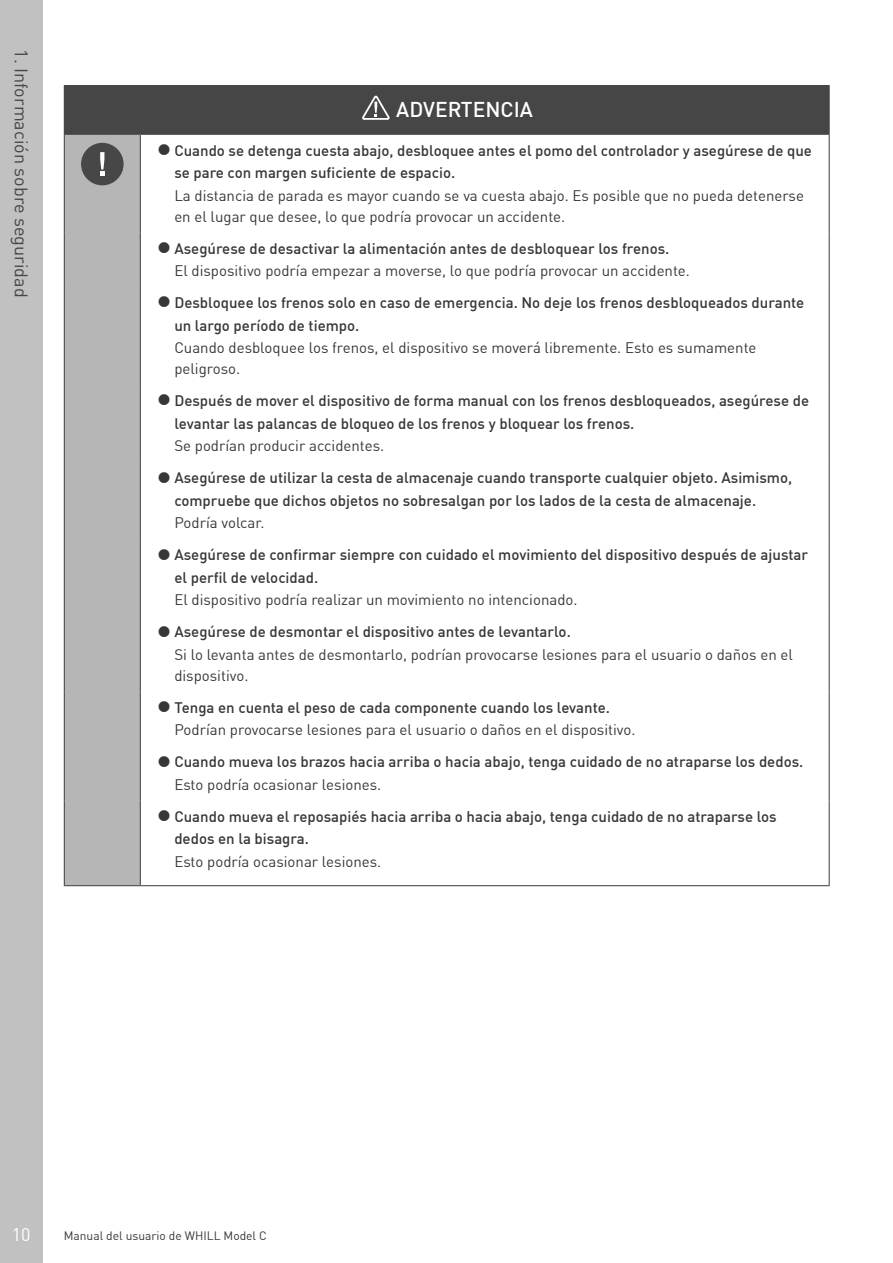
<style>
.page{position:relative;width:893px;height:1263px;background:#fff}
.page>*{position:absolute;margin:0;border:0;box-sizing:border-box;transform-origin:0 0}
.t1{font:500 21px "DIN Offc";color:#fff}
.t2{font:18px "DIN Offc";color:#464646}
.t3{font:18px "DIN Offc";color:#fff}
.t4{font:500 15px/22.5px "DIN Offc";color:#373737}
.t5{font:15px/21px "DIN Offc";color:#373737}
.t6{font:12px "DIN Offc";color:#373737}
</style>
<div class="page">
<div style="left:0;top:0;width:43px;height:1263px;background:#c1c1c1"></div>
<div style="left:64px;top:86px;width:765px;height:48px;background:#464646"></div>
<div style="left:65px;top:135px;width:75px;height:750px;background:#b6b6b6"></div>
<hr style="left:829px;top:86px;width:1px;height:48px;background:#464646">
<hr style="left:64px;top:85px;width:76px;height:1px;background:#464646">
<hr style="left:140px;top:85px;width:690px;height:1px;background:#464646">
<hr style="left:64px;top:134px;width:76px;height:1px;background:#464646">
<hr style="left:140px;top:134px;width:690px;height:1px;background:#464646">
<hr style="left:140px;top:135px;width:1px;height:97px;background:#464646">
<hr style="left:829px;top:135px;width:1px;height:97px;background:#464646">
<hr style="left:140px;top:232px;width:1px;height:55px;background:#464646">
<hr style="left:829px;top:232px;width:1px;height:55px;background:#464646">
<hr style="left:140px;top:287px;width:1px;height:98px;background:#464646">
<hr style="left:829px;top:287px;width:1px;height:98px;background:#464646">
<hr style="left:140px;top:385px;width:1px;height:77px;background:#464646">
<hr style="left:829px;top:385px;width:1px;height:77px;background:#464646">
<hr style="left:140px;top:462px;width:1px;height:77px;background:#464646">
<hr style="left:829px;top:462px;width:1px;height:77px;background:#464646">
<hr style="left:140px;top:539px;width:1px;height:77px;background:#464646">
<hr style="left:829px;top:539px;width:1px;height:77px;background:#464646">
<hr style="left:140px;top:616px;width:1px;height:75px;background:#464646">
<hr style="left:829px;top:616px;width:1px;height:75px;background:#464646">
<hr style="left:140px;top:691px;width:1px;height:55px;background:#464646">
<hr style="left:829px;top:691px;width:1px;height:55px;background:#464646">
<hr style="left:140px;top:746px;width:1px;height:54px;background:#464646">
<hr style="left:829px;top:746px;width:1px;height:54px;background:#464646">
<hr style="left:140px;top:800px;width:1px;height:85px;background:#464646">
<hr style="left:829px;top:800px;width:1px;height:85px;background:#464646">
<hr style="left:140px;top:885px;width:690px;height:1px;background:#464646">
<hr style="left:64px;top:135px;width:1px;height:97px;background:#464646">
<hr style="left:64px;top:232px;width:1px;height:55px;background:#464646">
<hr style="left:64px;top:287px;width:1px;height:98px;background:#464646">
<hr style="left:64px;top:385px;width:1px;height:77px;background:#464646">
<hr style="left:64px;top:462px;width:1px;height:77px;background:#464646">
<hr style="left:64px;top:616px;width:1px;height:75px;background:#464646">
<hr style="left:64px;top:691px;width:1px;height:55px;background:#464646">
<hr style="left:64px;top:746px;width:1px;height:54px;background:#464646">
<hr style="left:64px;top:800px;width:1px;height:85px;background:#464646">
<hr style="left:64px;top:539px;width:1px;height:77px;background:#464646">
<hr style="left:64px;top:885px;width:76px;height:1px;background:#464646">
<svg style="left:362px;top:95px;width:28px;height:25px"></svg>
<div style="left:81px;top:143px;width:43px;height:42px;background:#474747;border-radius:50%"></div>
<svg style="left:100px;top:152px;width:4px;height:24px"></svg>
<p class="t2" style="left:33px;top:49px;width:250px;rotate:90deg">1. Información sobre seguridad</p>
<h1 class="t1" style="left:396px;top:96px;width:138px">ADVERTENCIA</h1>
<p class="t4" style="left:174px;top:139px;width:639px">Cuando se detenga cuesta abajo, desbloquee antes el pomo del controlador y asegúrese de que se pare con margen suficiente de espacio.</p>
<p class="t5" style="left:174px;top:185px;width:631px">La distancia de parada es mayor cuando se va cuesta abajo. Es posible que no pueda detenerse en el lugar que desee lo, que podría provocar un accidente.</p>
<p class="t4" style="left:174px;top:237px;width:497px">Asegúrese de desactivar la alimentación antes de desbloquear los frenos.</p>
<p class="t5" style="left:174px;top:260px;width:517px">El dispositivo podría empezar a moverse lo, que podría provocar un accidente.</p>
<p class="t4" style="left:174px;top:292px;width:632px">Desbloquee los frenos solo en caso de emergencia. No deje los frenos desbloqueados durante un largo período de tiempo.</p>
<p class="t5" style="left:174px;top:337px;width:584px">Cuando desbloquee los frenos, el dispositivo se moverá libremente. Esto es sumamente peligroso.</p>
<p class="t4" style="left:174px;top:390px;width:636px">Después de mover el dispositivo de forma manual con los frenos desbloqueados, asegúrese de levantar las palancas de bloqueo de los frenos y bloquear los frenos.</p>
<p class="t5" style="left:174px;top:435px;width:211px">Se podrían producir accidentes.</p>
<p class="t4" style="left:174px;top:467px;width:619px">Asegúrese de utilizar la cesta de almacenaje cuando transporte cualquier objeto. Asimismo, compruebe que dichos objetos no sobresalgan por los lados de la cesta de almacenaje.</p>
<p class="t5" style="left:174px;top:512px;width:92px">Podría volcar.</p>
<p class="t4" style="left:174px;top:544px;width:635px">Asegúrese de confirmar siempre con cuidado el movimiento del dispositivo después de ajustar el perfil de velocidad.</p>
<p class="t5" style="left:174px;top:589px;width:405px">El dispositivo podría realizar un movimiento no intencionado.</p>
<p class="t4" style="left:174px;top:621px;width:398px">Asegúrese de desmontar el dispositivo antes de levantarlo.</p>
<p class="t5" style="left:174px;top:644px;width:620px">Si lo levanta antes de desmontarlo, podrían provocarse lesiones para el usuario o daños en el dispositivo.</p>
<p class="t4" style="left:174px;top:696px;width:437px">Tenga en cuenta el peso de cada componente cuando los levante.</p>
<p class="t5" style="left:174px;top:719px;width:463px">Podrían provocarse lesiones para el usuario o daños en el dispositivo.</p>
<p class="t4" style="left:174px;top:751px;width:631px">Cuando mueva los brazos hacia arriba o hacia abajo, tenga cuidado de no atraparse los dedos.</p>
<p class="t5" style="left:174px;top:774px;width:208px">Esto podría ocasionar lesiones.</p>
<p class="t4" style="left:174px;top:805px;width:604px">Cuando mueva el reposapiés hacia arriba o hacia abajo, tenga cuidado de no atraparse los dedos en la bisagra.</p>
<p class="t5" style="left:174px;top:851px;width:208px">Esto podría ocasionar lesiones.</p>
<p class="t3" style="left:12px;top:1223px;width:20px">10</p>
<p class="t6" style="left:64px;top:1228px;width:205px">Manual del usuario de WHILL Model C</p>
</div>
